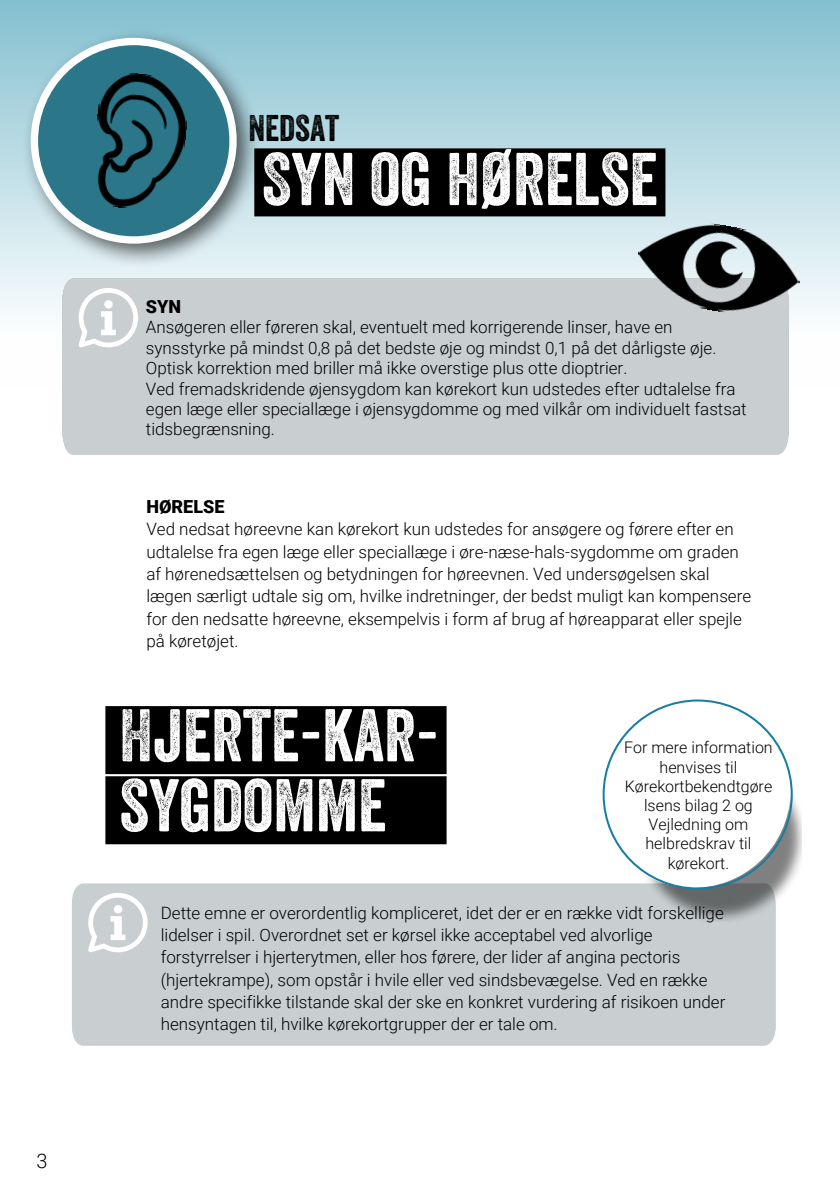
<style>
.page{position:relative;width:840px;height:1191px;background:#fff}
.page>*{position:absolute;margin:0;border:0;box-sizing:border-box;transform-origin:0 0}
.fagtitel{font:72px/70px "Veneer W03 Two";color:#fff}
.t1{font:36px "Veneer W03 Two";color:#000}
.t2{font:300 20px "Roboto";color:#000}
.t3{font:900 18px "Roboto";color:#000}
.t4{font:300 17px/22.4px "Roboto";color:#000}
.t5{font:300 16px/19.2px "Roboto";color:#000;text-align:center}
</style>
<div class="page">
<div style="left:0;top:0;width:839px;height:386px;background:linear-gradient(to bottom,#86c1d0,#fff)"></div>
<div style="left:254px;top:147px;width:411px;height:71px;background:#000"></div>
<div style="left:21px;top:28px;width:240px;height:240px;background:#000;opacity:.6"></div>
<div style="left:31px;top:38px;width:205px;height:206px;background:#fff;border-radius:50%"></div>
<div style="left:38px;top:45px;width:191px;height:191px;background:#2b7789;border-radius:96px"></div>
<div style="left:62px;top:278px;width:726px;height:177px;background:#c9cfd1"></div>
<svg style="left:79px;top:288px;width:59px;height:60px"></svg>
<div style="left:105px;top:701px;width:341px;height:78px;background:#000"></div>
<div style="left:72px;top:886px;width:703px;height:159px;background:#c9cfd1"></div>
<svg style="left:88px;top:893px;width:60px;height:59px"></svg>
<svg style="left:839px;top:0;width:1px;height:311px"></svg>
<div style="left:626px;top:746px;width:175px;height:175px;background:#000;opacity:.5"></div>
<svg style="left:592px;top:746px;width:201px;height:145px"></svg>
<svg style="left:602px;top:699px;width:190px;height:190px"></svg>
<div style="left:105px;top:771px;width:341px;height:78px;background:#000"></div>
<img style="left:631px;top:212px;width:174px;height:112px">
<img style="left:97px;top:73px;width:90px;height:135px">
<p class="t2" style="left:36px;top:1147px;width:13px">3</p>
<p class="t1" style="left:248px;top:106px;width:92px">NEDSAT</p>
<p class="fagtitel" style="left:261px;top:144px;width:397px">SYN OG HØRELSE</p>
<p class="t3" style="left:146px;top:293px;width:37px">SYN</p>
<p class="t4" style="left:146px;top:316px;width:602px;line-height:20.4px">Ansøgeren eller føreren skal, eventuelt med korrigerende linser, have en synsstyrke på mindst 0,8 på det bedste øje og mindst 0,1 på det dårligste øje.<br>Optisk korrektion med briller må ikke overstige plus otte dioptrier.<br>Ved fremadskridende øjensygdom kan kørekort kun udstedes efter udtalelse fra egen læge eller speciallæge i øjensygdomme og med vilkår om individuelt fastsat tidsbegrænsning.</p>
<p class="t3" style="left:146px;top:493px;width:79px">HØRELSE</p>
<p class="t4" style="left:146px;top:517px;width:606px">Ved nedsat høreevne kan kørekort kun udstedes for ansøgere og førere efter en udtalelse fra egen læge eller speciallæge i øre-næse-hals-sygdomme om graden af hørenedsættelsen og betydningen for høreevnen. Ved undersøgelsen skal lægen særligt udtale sig om, hvilke indretninger, der bedst muligt kan kompensere for den nedsatte høreevne, eksempelvis i form af brug af høreapparat eller spejle på køretøjet.</p>
<h1 class="fagtitel" style="left:119px;top:700px;width:321px">HJERTE-KAR-<br>SYGDOMME</h1>
<p class="t5" style="left:623px;top:737px;width:150px">For mere information henvises til<br>Kørekortbekendtgøre lsens bilag 2 og<br>Vejledning om helbredskrav til kørekort.</p>
<p class="t4" style="left:161px;top:901px;width:566px">Dette emne er overordentlig kompliceret, idet der er en række vidt forskellige lidelser i spil. Overordnet set er kørsel ikke acceptabel ved alvorlige forstyrrelser i hjerterytmen, eller hos førere, der lider af angina pectoris (hjertekrampe), som opstår i hvile eller ved sindsbevægelse. Ved en række andre specifikke tilstande skal der ske en konkret vurdering af risikoen under hensyntagen til, hvilke kørekortgrupper der er tale om.</p>
</div>
